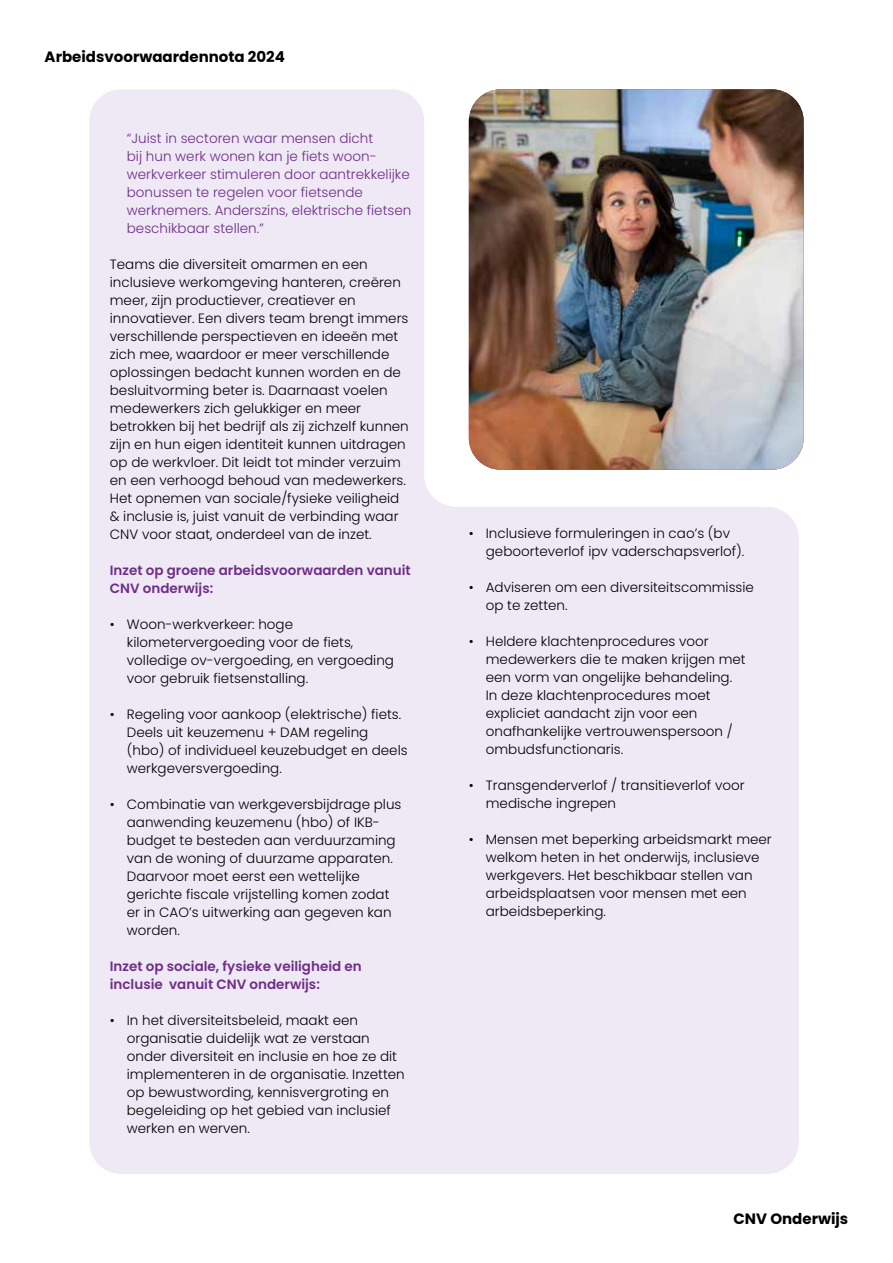
<style>
.page{position:relative;width:893px;height:1263px;background:#fff}
.page>*{position:absolute;margin:0;border:0;box-sizing:border-box;transform-origin:0 0}
.t1{font:700 15px "Poppins";color:#000}
.t2{font:300 13.5px/18px "Poppins";color:#000}
.t3{font:300 13.5px/18px "Poppins";color:#6f2d87}
.t4{font:600 13.5px/18px "Poppins";color:#6f2d87}
</style>
<div class="page">
<div style="left:89px;top:89px;width:710px;height:1085px;background:#efe9f5"></div>
<svg style="left:424px;top:89px;width:375px;height:418px"></svg>
<img style="left:469px;top:89px;width:335px;height:381px">
<p class="t1" style="left:45px;top:48px;width:242px">Arbeidsvoorwaardennota 2024</p>
<p class="t3" style="left:127px;top:129px;width:286px">“Juist in sectoren waar mensen dicht<br>bij hun werk wonen kan je fiets woon&shy;werkverkeer stimuleren door aantrekkelijke bonussen te regelen voor fietsende werknemers. Anderszins, elektrische fietsen beschikbaar stellen.”</p>
<p class="t2" style="left:110px;top:255px;width:300px">Teams die diversiteit omarmen en een inclusieve werkomgeving hanteren, creëren meer, zijn productiever, creatiever en innovatiever. Een divers team brengt immers verschillende perspectieven en ideeën met zich mee, waardoor er meer verschillende oplossingen bedacht kunnen worden en de besluitvorming beter is. Daarnaast voelen medewerkers zich gelukkiger en meer betrokken bij het bedrijf als zij zichzelf kunnen zijn en hun eigen identiteit kunnen uitdragen op de werkvloer. Dit leidt tot minder verzuim en een verhoogd behoud van medewerkers.<br>Het opnemen van sociale/fysieke veiligheid &amp; inclusie is, juist vanuit de verbinding waar CNV voor staat, onderdeel van de inzet.</p>
<p class="t4" style="left:110px;top:561px;width:302px">Inzet op groene arbeidsvoorwaarden vanuit<br>CNV onderwijs:</p>
<p class="t2" style="left:127px;top:615px;width:269px;text-indent:-17px">• Woon-werkverkeer: hoge kilometervergoeding voor de fiets, volledige ov-vergoeding, en vergoeding voor gebruik fietsenstalling.</p>
<p class="t2" style="left:127px;top:705px;width:282px;text-indent:-17px">• Regeling voor aankoop (elektrische) fiets.<br>Deels uit keuzemenu + DAM regeling (hbo) of individueel keuzebudget en deels werkgeversvergoeding.</p>
<p class="t2" style="left:127px;top:795px;width:276px;text-indent:-17px">• Combinatie van werkgeversbijdrage plus aanwending keuzemenu (hbo) of IKB&shy;budget te besteden aan verduurzaming van de woning of duurzame apparaten.<br>Daarvoor moet eerst een wettelijke gerichte fiscale vrijstelling komen zodat er in CAO’s uitwerking aan gegeven kan worden.</p>
<p class="t4" style="left:110px;top:957px;width:253px">Inzet op sociale, fysieke veiligheid en inclusie vanuit CNV onderwijs:</p>
<p class="t2" style="left:127px;top:1011px;width:279px;text-indent:-17px">• In het diversiteitsbeleid, maakt een organisatie duidelijk wat ze verstaan onder diversiteit en inclusie en hoe ze dit implementeren in de organisatie. Inzetten op bewustwording, kennisvergroting en begeleiding op het gebied van inclusief werken en werven.</p>
<p class="t2" style="left:486px;top:524px;width:260px;text-indent:-17px">• Inclusieve formuleringen in cao’s (bv geboorteverlof ipv vaderschapsverlof).</p>
<p class="t2" style="left:486px;top:578px;width:270px;text-indent:-17px">• Adviseren om een diversiteitscommissie op te zetten.</p>
<p class="t2" style="left:486px;top:632px;width:261px;text-indent:-17px">• Heldere klachtenprocedures voor medewerkers die te maken krijgen met een vorm van ongelijke behandeling.<br>In deze klachtenprocedures moet expliciet aandacht zijn voor een onafhankelijke vertrouwenspersoon / ombudsfunctionaris.</p>
<p class="t2" style="left:486px;top:776px;width:260px;text-indent:-17px">• Transgenderverlof / transitieverlof voor medische ingrepen</p>
<p class="t2" style="left:486px;top:830px;width:287px;text-indent:-17px">• Mensen met beperking arbeidsmarkt meer welkom heten in het onderwijs, inclusieve werkgevers. Het beschikbaar stellen van arbeidsplaatsen voor mensen met een arbeidsbeperking.</p>
<p class="t1" style="left:733px;top:1210px;width:116px">CNV Onderwijs</p>
</div>
